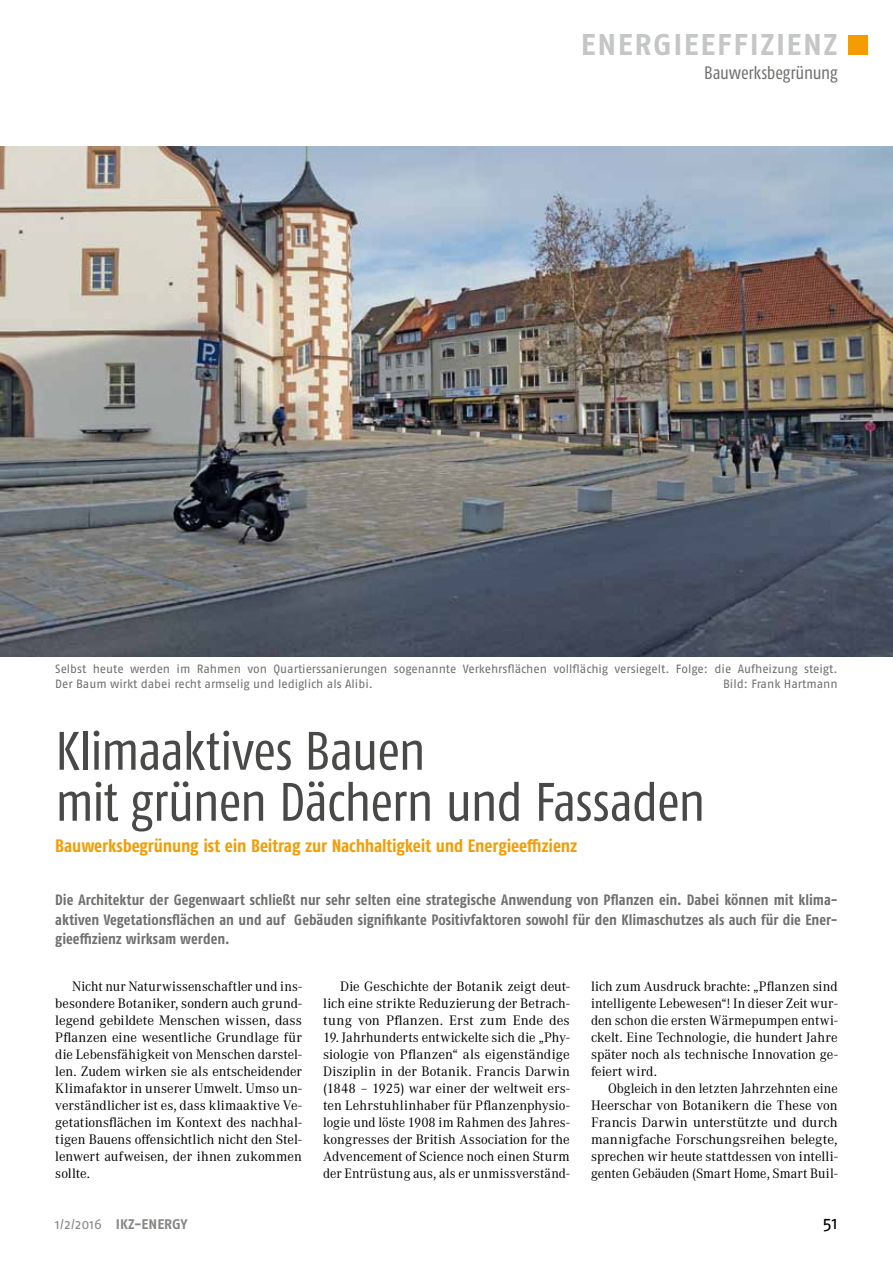
<style>
.page{position:relative;width:893px;height:1263px;background:#fff}
.page>*{position:absolute;margin:0;border:0;box-sizing:border-box;transform-origin:0 0}
.t1{font:condensed 54px/51px "Fago OT";letter-spacing:-.025em;color:#494948}
.t2{font:700 30px "Fago OT";color:#c5c6c6}
.t3{font:700 condensed 18px "Fago OT";letter-spacing:-.01em;color:#f59c00}
.t4{font:condensed 18px "Fago OT";letter-spacing:-.01em;color:#6f6f6e}
.t5{font:18px "Fago OT";color:#000}
.t6{font:700 condensed 15px/19.5px "Fago OT";color:#6f6f6e;text-align:justify}
.t7{font:14.25px/17px "Corporate A";color:#000;text-align:justify}
.t8{font:700 13.95px "Fago OT";color:#878786}
.t9{font:12px/14.9px "Fago OT";letter-spacing:-.005em;color:#6f6f6e}
.s1{font-weight:400}
</style>
<div class="page">
<div style="left:848px;top:35px;width:19px;height:20px;background:#f59c00"></div>
<img style="left:0;top:147px;width:893px;height:509px">
<h2 class="t2" style="left:581px;top:26px;width:35px">ENERGIEE</h2>
<h2 class="t2" style="left:717px;top:26px;width:48px">FFIZIENZ</h2>
<p class="t4" style="left:704px;top:62px;width:135px">Bauwerksbegrünung</p>
<p class="t9" style="left:55px;top:662px;width:784px">Selbst heute werden im Rahmen von Quartierssanierungen sogenannte Verkehrsflächen vollflächig versiegelt. Folge: die Aufheizung steigt.<br>Der Baum wirkt dabei recht armselig und lediglich als Alibi.</p>
<p class="t9" style="left:723px;top:677px;width:116px">Bild: Frank Hartmann</p>
<h1 class="t1" style="left:55px;top:725px;width:652px">Klimaaktives Bauen<br>mit grünen Dächern und Fassaden</h1>
<p class="t3" style="left:55px;top:835px;width:523px">Bauwerksbegrünung ist ein Beitrag zur Nachhaltigkeit und Energieeffizienz</p>
<p class="t6" style="left:55px;top:890px;width:784px">Die Architektur der Gegenwaart schließt nur sehr selten eine strategische Anwendung von Pflanzen ein. Dabei können mit klima&shy;aktiven Vegetationsflächen an und auf Gebäuden signifikante Positivfaktoren sowohl für den Klimaschutzes als auch für die Ener&shy;gieeffizienz wirksam werden.</p>
<p class="t7" style="left:55px;top:978px;width:248px;text-indent:17px">Nicht nur Naturwissenschaftler und ins&shy;besondere Botaniker, sondern auch grund&shy;legend gebildete Menschen wissen, dass Pflanzen eine wesentliche Grundlage für die Lebensfähigkeit von Menschen darstel&shy;len. Zudem wirken sie als entscheidender Klimafaktor in unserer Umwelt. Umso un&shy;verständlicher ist es, dass klimaaktive Ve&shy;getationsflächen im Kontext des nachhal&shy;tigen Bauens offensichtlich nicht den Stel&shy;lenwert aufweisen, der ihnen zukommen sollte.</p>
<p class="t7" style="left:323px;top:978px;width:248px;text-indent:17px">Die Geschichte der Botanik zeigt deut&shy;lich eine strikte Reduzierung der Betrach&shy;tung von Pflanzen. Erst zum Ende des</p>
<p class="t7" style="left:591px;top:978px;width:248px">lich zum Ausdruck brachte: „Pflanzen sind intelligente Lebewesen“! In dieser Zeit wur&shy;den schon die ersten Wärmepumpen entwi&shy;ckelt. Eine Technologie, die hundert Jahre später noch als technische Innovation ge&shy;feiert wird.</p>
<p class="t7" style="left:591px;top:1080px;width:248px;text-indent:17px">Obgleich in den letzten Jahrzehnten eine Heerschar von Botanikern die These von Francis Darwin unterstützte und durch mannigfache Forschungsreihen belegte, sprechen wir heute stattdessen von intelli&shy;genten Gebäuden (Smart Home, Smart Buil-</p>
<p class="t7" style="left:323px;top:1029px;width:248px">19. Jahrhunderts entwickelte sich die „Phy&shy;siologie von Pflanzen“ als eigenständige Disziplin in der Botanik. Francis Darwin (1848 – 1925) war einer der weltweit ers&shy;ten Lehrstuhlinhaber für Pflanzenphysio&shy;logie und löste 1908 im Rahmen des Jahres&shy;kongresses der British Association for the Advencement of Science noch einen Sturm der Entrüstung aus, als er unmissverständ-</p>
<p class="t8" style="left:55px;top:1216px;width:134px"><span class="s1">1/2/2016</span> IKZ-ENERGY</p>
<p class="t5" style="left:822px;top:1212px;width:17px">51</p>
</div>
